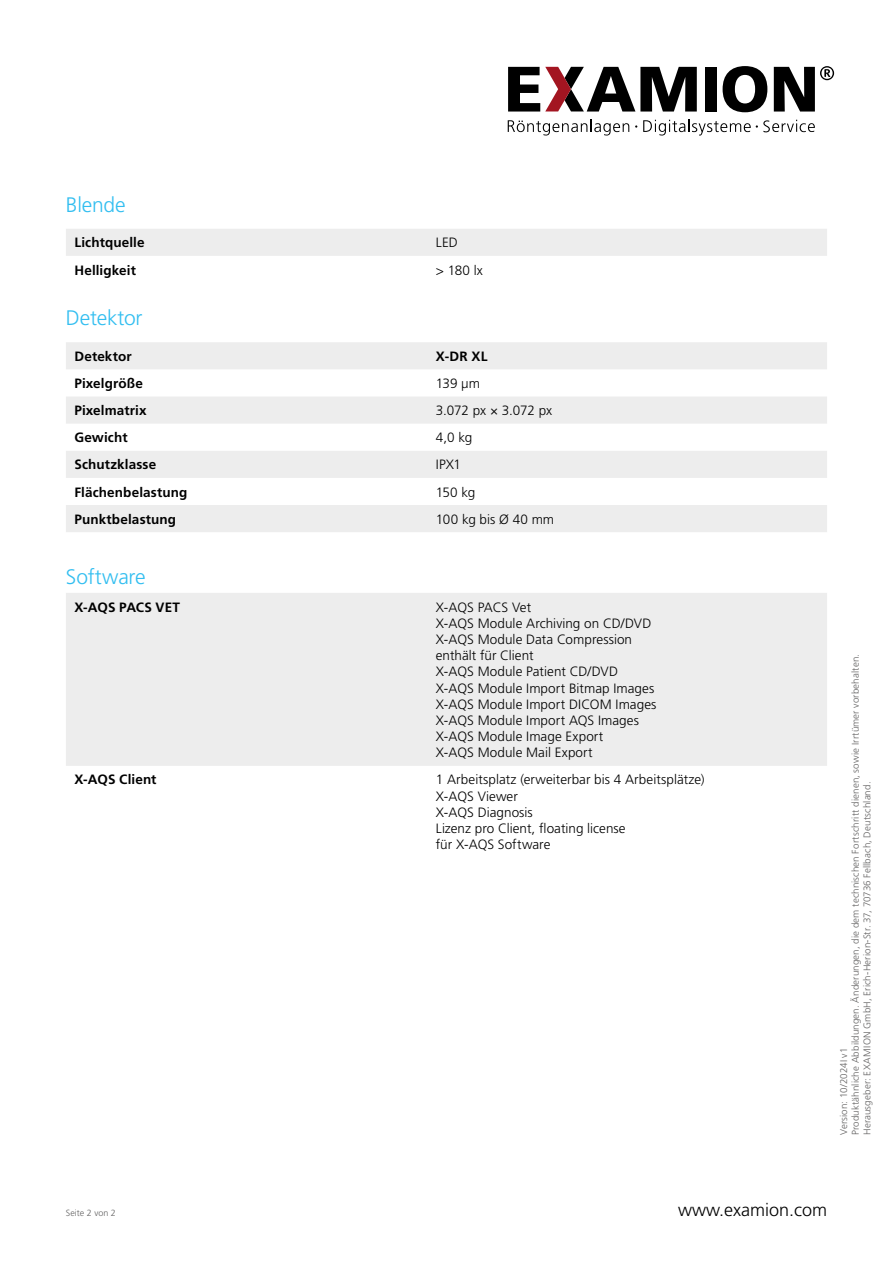
<style>
.page{position:relative;width:893px;height:1263px;background:#fff}
.page>*{position:absolute;margin:0;border:0;box-sizing:border-box;transform-origin:0 0}
.t1{font:300 21px "Frutiger LT Std";letter-spacing:-.01em;color:#32bef0}
.t2{font:300 18px "Frutiger LT Std";color:#000}
.t3{font:300 13.5px/16.2px "Frutiger LT Std";letter-spacing:.005em;color:#000}
.t4{font:700 13.5px "Frutiger LT Std";letter-spacing:.01em;color:#000}
.t5{font:300 9.75px/11.7px "Frutiger LT Std";letter-spacing:.015em;color:#646363}
.t6{font:300 9px "Frutiger LT Std";color:#646363}
</style>
<div class="page">
<svg style="left:508px;top:119px;width:121px;height:17px"></svg>
<div style="left:704px;top:67px;width:12px;height:45px;background:#000"></div>
<svg style="left:723px;top:66px;width:44px;height:46px"></svg>
<svg style="left:508px;top:67px;width:189px;height:45px"></svg>
<svg style="left:774px;top:66px;width:60px;height:46px"></svg>
<svg style="left:643px;top:119px;width:172px;height:17px"></svg>
<div style="left:66px;top:229px;width:761px;height:27px;background:#ededed"></div>
<svg style="left:66px;top:342px;width:761px;height:190px;fill:#ededed"></svg>
<div style="left:66px;top:593px;width:761px;height:173px;background:#ededed"></div>
<h1 class="t1" style="left:66px;top:193px;width:61px">Blende</h1>
<p class="t4" style="left:74px;top:235px;width:72px">Lichtquelle</p>
<p class="t3" style="left:436px;top:235px;width:23px">LED</p>
<p class="t4" style="left:74px;top:262px;width:63px">Helligkeit</p>
<p class="t3" style="left:436px;top:262px;width:48px">&gt; 180 lx</p>
<h1 class="t1" style="left:66px;top:306px;width:78px">Detektor</h1>
<p class="t4" style="left:74px;top:348px;width:59px">Detektor</p>
<p class="t4" style="left:436px;top:348px;width:53px">X-DR XL</p>
<p class="t4" style="left:74px;top:375px;width:70px">Pixelgröße</p>
<p class="t3" style="left:436px;top:375px;width:46px">139 µm</p>
<p class="t4" style="left:74px;top:402px;width:74px">Pixelmatrix</p>
<p class="t3" style="left:436px;top:403px;width:118px">3.072 px × 3.072 px</p>
<p class="t4" style="left:74px;top:430px;width:55px">Gewicht</p>
<p class="t3" style="left:436px;top:430px;width:38px">4,0 kg</p>
<p class="t4" style="left:74px;top:457px;width:83px">Schutzklasse</p>
<p class="t3" style="left:436px;top:457px;width:27px">IPX1</p>
<p class="t4" style="left:74px;top:484px;width:114px">Flächenbelastung</p>
<p class="t3" style="left:436px;top:484px;width:41px">150 kg</p>
<p class="t4" style="left:74px;top:511px;width:103px">Punktbelastung</p>
<p class="t3" style="left:436px;top:511px;width:120px">100 kg bis Ø 40 mm</p>
<h1 class="t1" style="left:66px;top:565px;width:81px">Software</h1>
<p class="t4" style="left:74px;top:599px;width:107px">X-AQS PACS VET</p>
<p class="t3" style="left:436px;top:599px;width:222px">X-AQS PACS Vet<br>X-AQS Module Archiving on CD/DVD<br>X-AQS Module Data Compression enthält für Client<br>X-AQS Module Patient CD/DVD<br>X-AQS Module Import Bitmap Images<br>X-AQS Module Import DICOM Images<br>X-AQS Module Import AQS Images<br>X-AQS Module Image Export<br>X-AQS Module Mail Export</p>
<p class="t4" style="left:74px;top:772px;width:84px">X-AQS Client</p>
<p class="t3" style="left:436px;top:772px;width:270px">1 Arbeitsplatz (erweiterbar bis 4 Arbeitsplätze)<br>X-AQS Viewer<br>X-AQS Diagnosis<br>Lizenz pro Client, floating license<br>für X-AQS Software</p>
<p class="t5" style="left:838px;top:1135px;width:482px;rotate:-90deg">Version: 10/2024I v1<br>Produktähnliche Abbildungen. Änderungen, die dem technischen Fortschritt dienen, sowie Irrtümer vorbehalten.<br>Herausgeber: EXAMION GmbH, Erich-Herion-Str. 37, 70736 Fellbach, Deutschland.</p>
<p class="t6" style="left:66px;top:1208px;width:52px">Seite 2 von 2</p>
<h2 class="t2" style="left:678px;top:1200px;width:151px">www.examion.com</h2>
</div>
